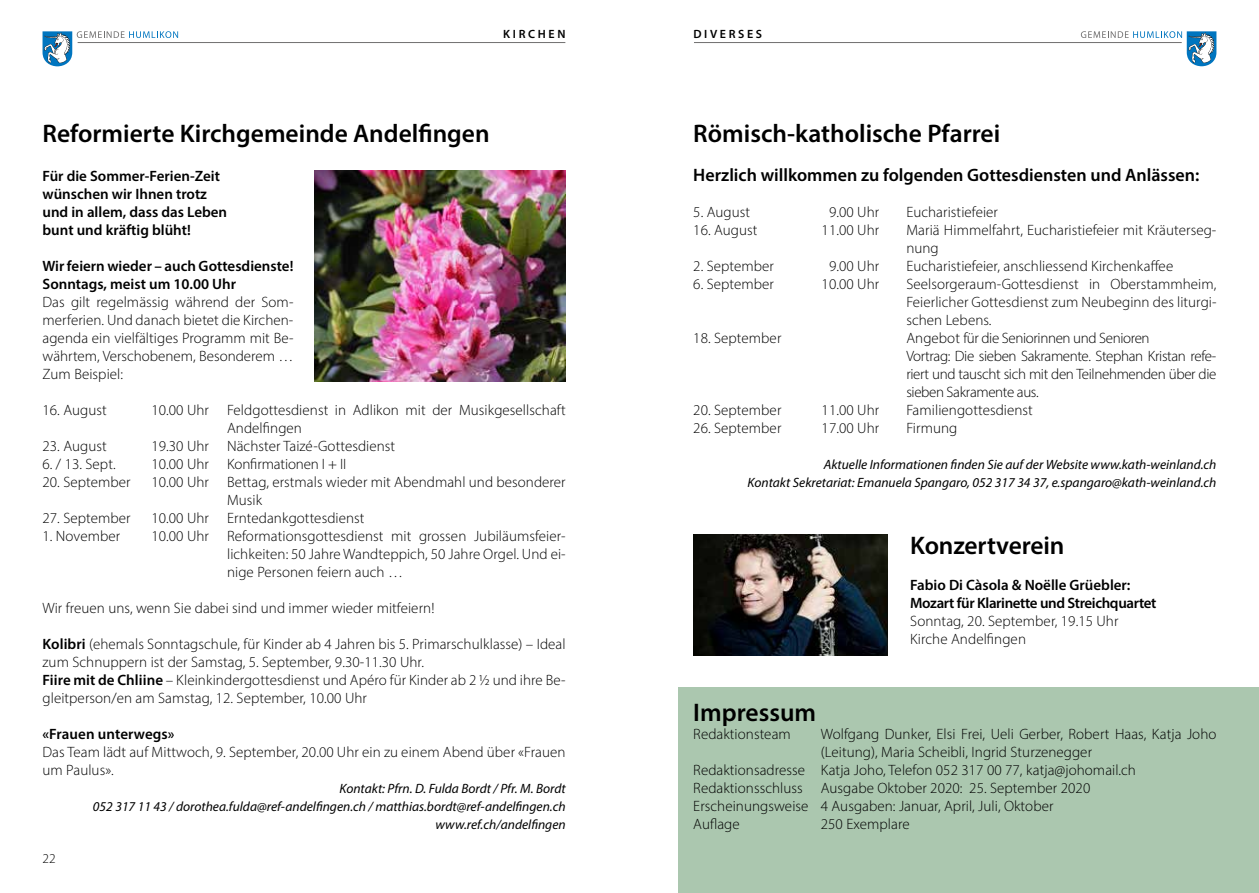
<style>
.page{position:relative;width:1259px;height:893px;background:#fff}
.page>*{position:absolute;margin:0;border:0;box-sizing:border-box;transform-origin:0 0}
.t1{font:600 25.5px "Myriad Pro";color:#000}
.t2{font:600 18px "Myriad Pro";color:#000}
.t3{font:300 15px/18px "Myriad Pro";letter-spacing:.005em;color:#000}
.t4{font:600 15px/18px "Myriad Pro";color:#000}
.t5{font:300 15px/18px "Myriad Pro";letter-spacing:-.025em;color:#000}
.t6{font:600 15px/18px "Myriad Pro";letter-spacing:-.025em;color:#000}
.t7{font:italic 13.5px/18px "Myriad Pro";color:#000;text-align:right}
.t8{font:300 13.5px "Myriad Pro";color:#000}
.t9{font:600 12px "Myriad Pro";letter-spacing:.22em;color:#000}
.s1{font-weight:600}
</style>
<div class="page">
<svg style="left:1081px;top:31px;width:135px;height:35px"></svg>
<hr style="left:694px;top:42px;width:487px;height:1px;background:#706f6f">
<svg style="left:43px;top:31px;width:135px;height:35px"></svg>
<hr style="left:78px;top:42px;width:487px;height:1px;background:#706f6f">
<img style="left:315px;top:170px;width:251px;height:212px">
<div style="left:678px;top:688px;width:581px;height:205px;background:#abc7af"></div>
<img style="left:693px;top:534px;width:195px;height:121px">
<p class="t9" style="left:503px;top:26px;width:64px">KIRCHEN</p>
<h1 class="t1" style="left:43px;top:118px;width:448px">Reformierte Kirchgemeinde Andelfingen</h1>
<p class="t4" style="left:43px;top:167px;width:186px">Für die Sommer-Ferien-Zeit wünschen wir Ihnen trotz und in allem, dass das Leben bunt und kräftig blüht!</p>
<p class="t4" style="left:43px;top:257px;width:252px">Wir feiern wieder – auch Gottesdienste!<br>Sonntags, meist um 10.00 Uhr</p>
<p class="t3" style="left:43px;top:293px;width:252px;text-align:justify">Das gilt regelmässig während der Som&shy;merferien. Und danach bietet die Kirchen&shy;agenda ein vielfältiges Programm mit Be&shy;währtem, Verschobenem, Besonderem … Zum Beispiel:</p>
<p class="t3" style="left:43px;top:401px;width:66px">16. August</p>
<p class="t3" style="left:227px;top:401px;width:340px;text-indent:-76px">10.00 Uhr Feldgottesdienst in Adlikon mit der Musikgesellschaft<br>Andelfingen</p>
<p class="t3" style="left:43px;top:437px;width:66px">23. August</p>
<p class="t3" style="left:151px;top:437px;width:245px">19.30 Uhr Nächster Taizé-Gottesdienst</p>
<p class="t3" style="left:43px;top:455px;width:75px">6. / 13. Sept.</p>
<p class="t3" style="left:151px;top:455px;width:196px">10.00 Uhr Konfirmationen I + II</p>
<p class="t3" style="left:43px;top:473px;width:90px">20. September</p>
<p class="t3" style="left:227px;top:473px;width:340px;text-indent:-76px">10.00 Uhr Bettag, erstmals wieder mit Abendmahl und besonderer<br>Musik</p>
<p class="t3" style="left:43px;top:509px;width:90px">27. September</p>
<p class="t3" style="left:151px;top:509px;width:215px">10.00 Uhr Erntedankgottesdienst</p>
<p class="t3" style="left:43px;top:527px;width:79px">1. November</p>
<p class="t3" style="left:227px;top:527px;width:340px;text-align:justify;text-indent:-76px">10.00 Uhr Reformationsgottesdienst mit grossen Jubiläumsfeier&shy;lichkeiten: 50 Jahre Wandteppich, 50 Jahre Orgel. Und ei&shy;nige Personen feiern auch …</p>
<p class="t3" style="left:43px;top:599px;width:393px">Wir freuen uns, wenn Sie dabei sind und immer wieder mitfeiern!</p>
<p class="t3" style="left:43px;top:635px;width:524px"><span class="s1">Kolibri</span> (ehemals Sonntagschule, für Kinder ab 4 Jahren bis 5. Primarschulklasse) – Ideal zum Schnuppern ist der Samstag, 5. September, 9.30-11.30 Uhr.<br><span class="s1">Fiire mit de Chliine</span> – Kleinkindergottesdienst und Apéro für Kinder ab 2 ½ und ihre Be&shy;gleitperson/en am Samstag, 12. September, 10.00 Uhr</p>
<p class="t4" style="left:43px;top:725px;width:133px">«Frauen unterwegs»</p>
<p class="t3" style="left:43px;top:743px;width:524px">Das Team lädt auf Mittwoch, 9. September, 20.00 Uhr ein zu einem Abend über «Frauen um Paulus».</p>
<p class="t7" style="left:93px;top:780px;width:474px">Kontakt: Pfrn. D. Fulda Bordt / Pfr. M. Bordt<br>052 317 11 43 / dorothea.fulda@ref-andelfingen.ch / matthias.bordt@ref-andelfingen.ch www.ref.ch/andelfingen</p>
<p class="t8" style="left:43px;top:851px;width:15px">22</p>
<p class="t9" style="left:693px;top:26px;width:70px">DIVERSES</p>
<h1 class="t1" style="left:693px;top:118px;width:308px">Römisch-katholische Pfarrei</h1>
<p class="t2" style="left:693px;top:164px;width:508px">Herzlich willkommen zu folgenden Gottesdiensten und Anlässen:</p>
<p class="t3" style="left:693px;top:203px;width:58px">5. August</p>
<p class="t3" style="left:829px;top:203px;width:52px">9.00 Uhr</p>
<p class="t3" style="left:906px;top:203px;width:93px">Eucharistiefeier</p>
<p class="t3" style="left:693px;top:221px;width:66px">16. August</p>
<p class="t3" style="left:821px;top:221px;width:59px">11.00 Uhr</p>
<p class="t3" style="left:906px;top:221px;width:311px">Mariä Himmelfahrt, Eucharistiefeier mit Kräuterseg&shy;nung</p>
<p class="t3" style="left:693px;top:257px;width:82px">2. September</p>
<p class="t3" style="left:829px;top:257px;width:52px">9.00 Uhr</p>
<p class="t3" style="left:906px;top:257px;width:268px">Eucharistiefeier, anschliessend Kirchenkaffee</p>
<p class="t3" style="left:693px;top:275px;width:82px">6. September</p>
<p class="t3" style="left:821px;top:275px;width:59px">10.00 Uhr</p>
<p class="t3" style="left:906px;top:275px;width:312px;text-align:justify">Seelsorgeraum-Gottesdienst in Oberstammheim, Feierlicher Gottesdienst zum Neubeginn des liturgi&shy;schen Lebens.</p>
<p class="t3" style="left:693px;top:329px;width:90px">18. September</p>
<p class="t5" style="left:906px;top:329px;width:311px">Angebot für die Seniorinnen und Senioren<br>Vortrag: Die sieben Sakramente. Stephan Kristan refe&shy;riert und tauscht sich mit den Teilnehmenden über die sieben Sakramente aus.</p>
<p class="t3" style="left:693px;top:401px;width:90px">20. September</p>
<p class="t3" style="left:821px;top:401px;width:59px">11.00 Uhr</p>
<p class="t3" style="left:906px;top:401px;width:128px">Familiengottesdienst</p>
<p class="t3" style="left:693px;top:419px;width:90px">26. September</p>
<p class="t3" style="left:821px;top:419px;width:59px">17.00 Uhr</p>
<p class="t3" style="left:906px;top:419px;width:53px">Firmung</p>
<p class="t7" style="left:747px;top:456px;width:470px">Aktuelle Informationen finden Sie auf der Website www.kath-weinland.ch<br>Kontakt Sekretariat: Emanuela Spangaro, 052 317 34 37, e.spangaro@kath-weinland.ch</p>
<h1 class="t1" style="left:910px;top:529px;width:156px">Konzertverein</h1>
<p class="t6" style="left:910px;top:575px;width:248px">Fabio Di Càsola &amp; Noëlle Grüebler:<br>Mozart für Klarinette und Streichquartet</p>
<p class="t3" style="left:910px;top:611px;width:210px">Sonntag, 20. September, 19.15 Uhr<br>Kirche Andelfingen</p>
<h1 class="t1" style="left:693px;top:696px;width:124px">Impressum</h1>
<p class="t3" style="left:693px;top:725px;width:99px">Redaktionsteam</p>
<p class="t3" style="left:821px;top:725px;width:397px">Wolfgang Dunker, Elsi Frei, Ueli Gerber, Robert Haas, Katja Joho</p>
<p class="t3" style="left:821px;top:743px;width:273px">(Leitung), Maria Scheibli, Ingrid Sturzenegger</p>
<p class="t3" style="left:693px;top:761px;width:444px">Redaktionsadresse Katja Joho, Telefon 052 317 00 77, katja@johomail.ch</p>
<p class="t3" style="left:693px;top:779px;width:398px">Redaktionsschluss Ausgabe Oktober 2020: 25. September 2020</p>
<p class="t3" style="left:693px;top:797px;width:362px">Erscheinungsweise 4 Ausgaben: Januar, April, Juli, Oktober</p>
<p class="t3" style="left:693px;top:815px;width:48px">Auflage</p>
<p class="t3" style="left:821px;top:815px;width:90px">250 Exemplare</p>
</div>
